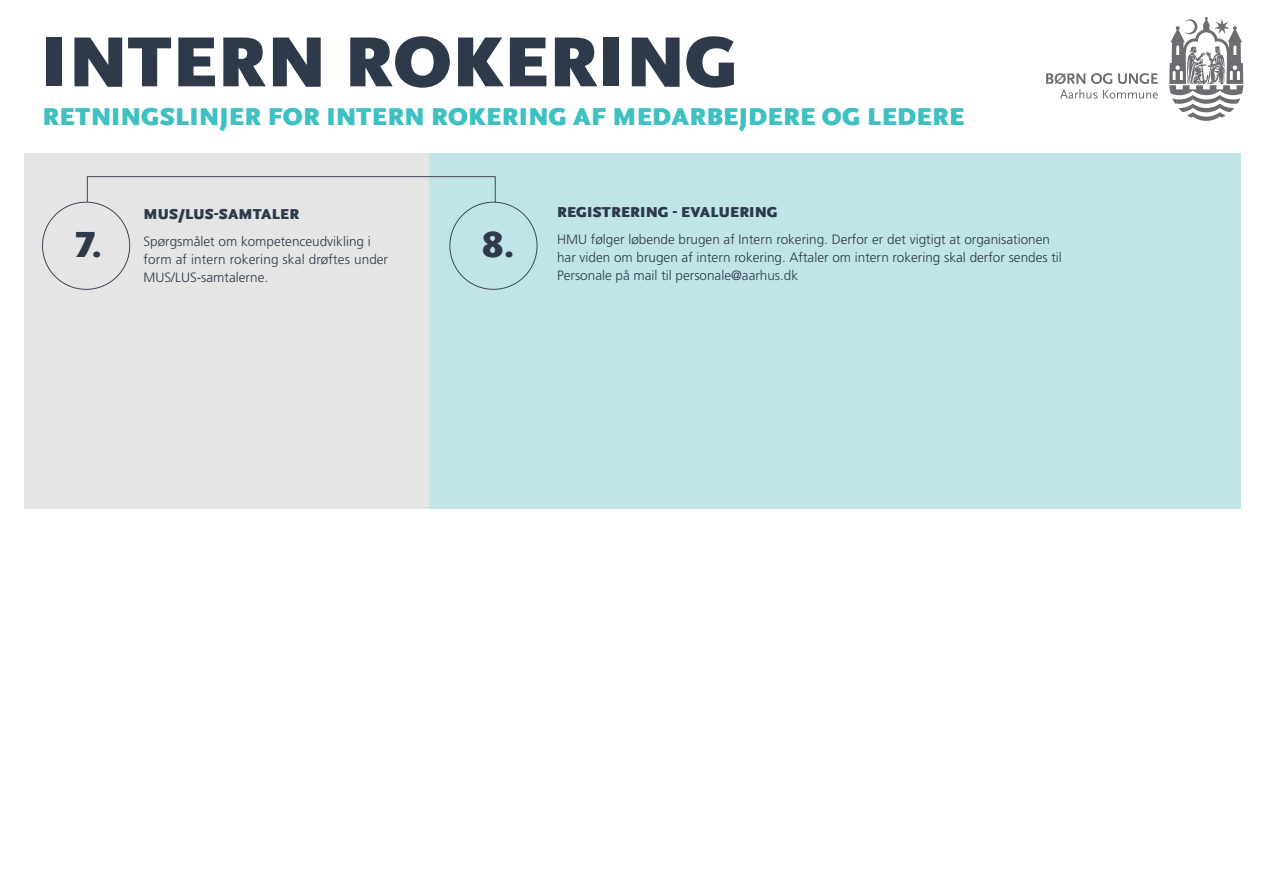
<style>
.page{position:relative;width:1263px;height:893px;background:#fff}
.page>*{position:absolute;margin:0;border:0;box-sizing:border-box;transform-origin:0 0}
.t1{font:900 73.95px "Scala Sans OT";letter-spacing:.01em;color:#2e394a}
.t2{font:900 37.95px "Scala Sans OT";color:#2e394a}
.t3{font:900 25.5px "Scala Sans OT";letter-spacing:.01em;color:#3fc0c2}
.t4{font:900 15px "Scala Sans OT";letter-spacing:.01em;color:#2e394a}
.t5{font:300 13.5px/18px "Frutiger";color:#2e394a}
</style>
<div class="page">
<div style="left:24px;top:153px;width:405px;height:355px;background:#e4e5e4"></div>
<div style="left:429px;top:153px;width:812px;height:355px;background:#c1e5e6"></div>
<svg style="left:87px;top:176px;width:409px;height:27px"></svg>
<svg style="left:1169px;top:17px;width:74px;height:104px"></svg>
<svg style="left:1046px;top:73px;width:112px;height:26px"></svg>
<h1 class="t1" style="left:41px;top:20px;width:699px">INTERN ROKERING</h1>
<h3 class="t3" style="left:43px;top:102px;width:923px">RETNINGSLINJER FOR INTERN ROKERING AF MEDARBEJDERE OG LEDERE</h3>
<p class="t4" style="left:144px;top:206px;width:157px">MUS/LUS-SAMTALER</p>
<p class="t5" style="left:144px;top:233px;width:246px">Spørgsmålet om kompetenceudvikling i form af intern rokering skal drøftes under<br>MUS/LUS-samtalerne.</p>
<h2 class="t2" style="left:74px;top:222px;width:29px">7.</h2>
<h2 class="t2" style="left:482px;top:222px;width:34px">8.</h2>
<p class="t4" style="left:557px;top:204px;width:222px">REGISTRERING - EVALUERING</p>
<p class="t5" style="left:557px;top:231px;width:506px">HMU følger løbende brugen af Intern rokering. Derfor er det vigtigt at organisationen har viden om brugen af intern rokering. Aftaler om intern rokering skal derfor sendes til<br>Personale på mail til personale@aarhus.dk</p>
</div>
